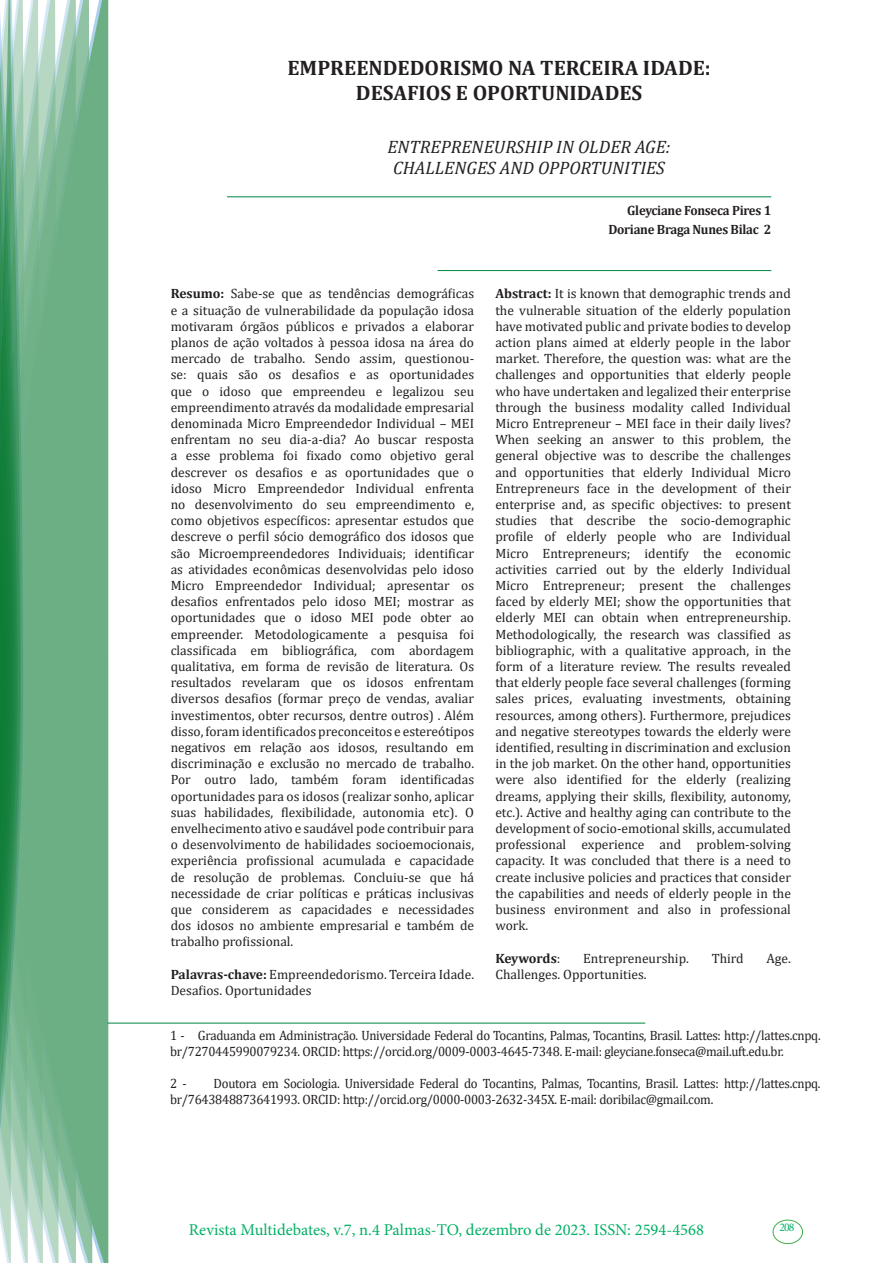
<style>
.page{position:relative;width:893px;height:1263px;background:#fff}
.page>*{position:absolute;margin:0;border:0;box-sizing:border-box;transform-origin:0 0}
.Titulo{font:700 21px "Cambria";color:#231f20}
.t1{font:italic 18px "Cambria";color:#231f20}
.t2{font:16.5px "Minion Pro";color:#00b064}
.Currículo{font:13.5px/16.2px "Cambria";letter-spacing:-.02em;color:#231f20;text-align:justify}
.Currículo-2{font:13.5px/16.2px "Cambria";letter-spacing:-.02em;color:#231f20;scale:.95 1}
.Currículo-3{font:13.5px/16.2px "Cambria";color:#231f20}
.Autores{font:700 13.5px "Cambria";letter-spacing:-.02em;color:#231f20;scale:.95 1}
.Autores-2{font:700 13.5px "Cambria";letter-spacing:-.02em;color:#231f20}
.t3{font:11.7px "Minion Pro";color:#00b064}
.s1{font-weight:700}
.s2{font-weight:400}
</style>
<div class="page">
<svg style="left:95px;top:0;width:16px;height:1263px;fill:#6caf84"></svg>
<svg style="left:79px;top:0;width:16px;height:1263px;fill:#6caf84"></svg>
<svg style="left:62px;top:0;width:17px;height:1263px;fill:#6caf84"></svg>
<svg style="left:45px;top:0;width:17px;height:1263px;fill:#6caf84"></svg>
<svg style="left:30px;top:0;width:15px;height:1263px;fill:#6caf84"></svg>
<svg style="left:0;top:0;width:30px;height:1263px"></svg>
<div style="left:772px;top:1219px;width:31px;height:25px;border:1px solid #40ae49;border-radius:50%"></div>
<hr style="left:227px;top:196px;width:544px;height:1px;background:#008540">
<hr style="left:437px;top:270px;width:334px;height:1px;background:#008540">
<hr style="left:107px;top:1023px;width:538px;height:1px;background:#008540">
<p class="Titulo" style="left:287px;top:53px;width:425px">EMPREENDEDORISMO NA TERCEIRA IDADE:</p>
<p class="Titulo" style="left:356px;top:78px;width:288px">DESAFIOS E OPORTUNIDADES</p>
<p class="t1" style="left:387px;top:134px;width:285px">ENTREPRENEURSHIP IN OLDER AGE:</p>
<p class="t1" style="left:393px;top:156px;width:273px">CHALLENGES AND OPPORTUNITIES</p>
<p class="Currículo" style="left:171px;top:286px;width:305px"><span class="s1">Resumo:</span> Sabe-se que as tendências demográficas e a situação de vulnerabilidade da população idosa motivaram órgãos públicos e privados a elaborar planos de ação voltados à pessoa idosa na área do mercado de trabalho. Sendo assim, questionou&shy;se: quais são os desafios e as oportunidades que o idoso que empreendeu e legalizou seu empreendimento através da modalidade empresarial denominada Micro Empreendedor Individual – MEI enfrentam no seu dia-a-dia? Ao buscar resposta a esse problema foi fixado como objetivo geral descrever os desafios e as oportunidades que o idoso Micro Empreendedor Individual enfrenta no desenvolvimento do seu empreendimento e, como objetivos específicos: apresentar estudos que descreve o perfil sócio demográfico dos idosos que são Microempreendedores Individuais; identificar as atividades econômicas desenvolvidas pelo idoso Micro Empreendedor Individual; apresentar os desafios enfrentados pelo idoso MEI; mostrar as oportunidades que o idoso MEI pode obter ao empreender. Metodologicamente a pesquisa foi classificada em bibliográfica, com abordagem qualitativa, em forma de revisão de literatura. Os resultados revelaram que os idosos enfrentam diversos desafios (formar preço de vendas, avaliar investimentos, obter recursos, dentre outros) . Além disso, foram identificados preconceitos e estereótipos negativos em relação aos idosos, resultando em discriminação e exclusão no mercado de trabalho.<br>Por outro lado, também foram identificadas oportunidades para os idosos (realizar sonho, aplicar suas habilidades, flexibilidade, autonomia etc). O envelhecimento ativo e saudável pode contribuir para o desenvolvimento de habilidades socioemocionais, experiência profissional acumulada e capacidade de resolução de problemas. Concluiu-se que há necessidade de criar políticas e práticas inclusivas que considerem as capacidades e necessidades dos idosos no ambiente empresarial e também de trabalho profissional.</p>
<p class="Currículo-3" style="left:171px;top:966px;width:305px"><span class="s1">Palavras-chave:</span> Empreendedorismo. Terceira Idade.<br>Desafios. Oportunidades</p>
<p class="Autores" style="left:627px;top:200px;width:153px">Gleyciane Fonseca Pires 1</p>
<p class="Autores" style="left:608px;top:220px;width:173px">Doriane Braga Nunes Bilac 2</p>
<p class="Currículo" style="left:495px;top:286px;width:297px"><span class="s1">Abstract:</span> It is known that demographic trends and the vulnerable situation of the elderly population have motivated public and private bodies to develop action plans aimed at elderly people in the labor market. Therefore, the question was: what are the challenges and opportunities that elderly people who have undertaken and legalized their enterprise through the business modality called Individual Micro Entrepreneur – MEI face in their daily lives?<br>When seeking an answer to this problem, the general objective was to describe the challenges and opportunities that elderly Individual Micro Entrepreneurs face in the development of their enterprise and, as specific objectives: to present studies that describe the socio-demographic profile of elderly people who are Individual Micro Entrepreneurs; identify the economic activities carried out by the elderly Individual Micro Entrepreneur; present the challenges faced by elderly MEI; show the opportunities that elderly MEI can obtain when entrepreneurship.<br>Methodologically, the research was classified as bibliographic, with a qualitative approach, in the form of a literature review. The results revealed that elderly people face several challenges (forming sales prices, evaluating investments, obtaining resources, among others). Furthermore, prejudices and negative stereotypes towards the elderly were identified, resulting in discrimination and exclusion in the job market. On the other hand, opportunities were also identified for the elderly (realizing dreams, applying their skills, flexibility, autonomy, etc.). Active and healthy aging can contribute to the development of socio-emotional skills, accumulated professional experience and problem-solving capacity. It was concluded that there is a need to create inclusive policies and practices that consider the capabilities and needs of elderly people in the business environment and also in professional work.</p>
<p class="Autores-2" style="left:495px;top:948px;width:67px">Keywords<span class="s2">:</span></p>
<p class="Currículo-3" style="left:583px;top:950px;width:107px">Entrepreneurship.</p>
<p class="Currículo" style="left:712px;top:950px;width:34px">Third</p>
<p class="Currículo" style="left:766px;top:950px;width:26px">Age.</p>
<p class="Currículo-3" style="left:495px;top:966px;width:153px">Challenges. Opportunities.</p>
<p class="Currículo-2" style="left:170px;top:1027px;width:686px">1 - Graduanda em Administração. Universidade Federal do Tocantins, Palmas, Tocantins, Brasil. Lattes: http://lattes.cnpq. br/7270445990079234. ORCID: https://orcid.org/0009-0003-4645-7348. E-mail: gleyciane.fonseca@mail.uft.edu.br.</p>
<p class="Currículo-2" style="left:170px;top:1075px;width:19px">2 -</p>
<p class="Currículo-2" style="left:170px;top:1075px;width:686px;text-indent:44px">Doutora em Sociologia. Universidade Federal do Tocantins, Palmas, Tocantins, Brasil. Lattes: http://lattes.cnpq. br/7643848873641993. ORCID: http://orcid.org/0000-0003-2632-345X. E-mail: doribilac@gmail.com.</p>
<p class="t2" style="left:189px;top:1218px;width:517px">Revista Multidebates, v.7, n.4 Palmas-TO, dezembro de 2023. ISSN: 2594-4568</p>
<p class="t3" style="left:779px;top:1219px;width:16px">208</p>
</div>
